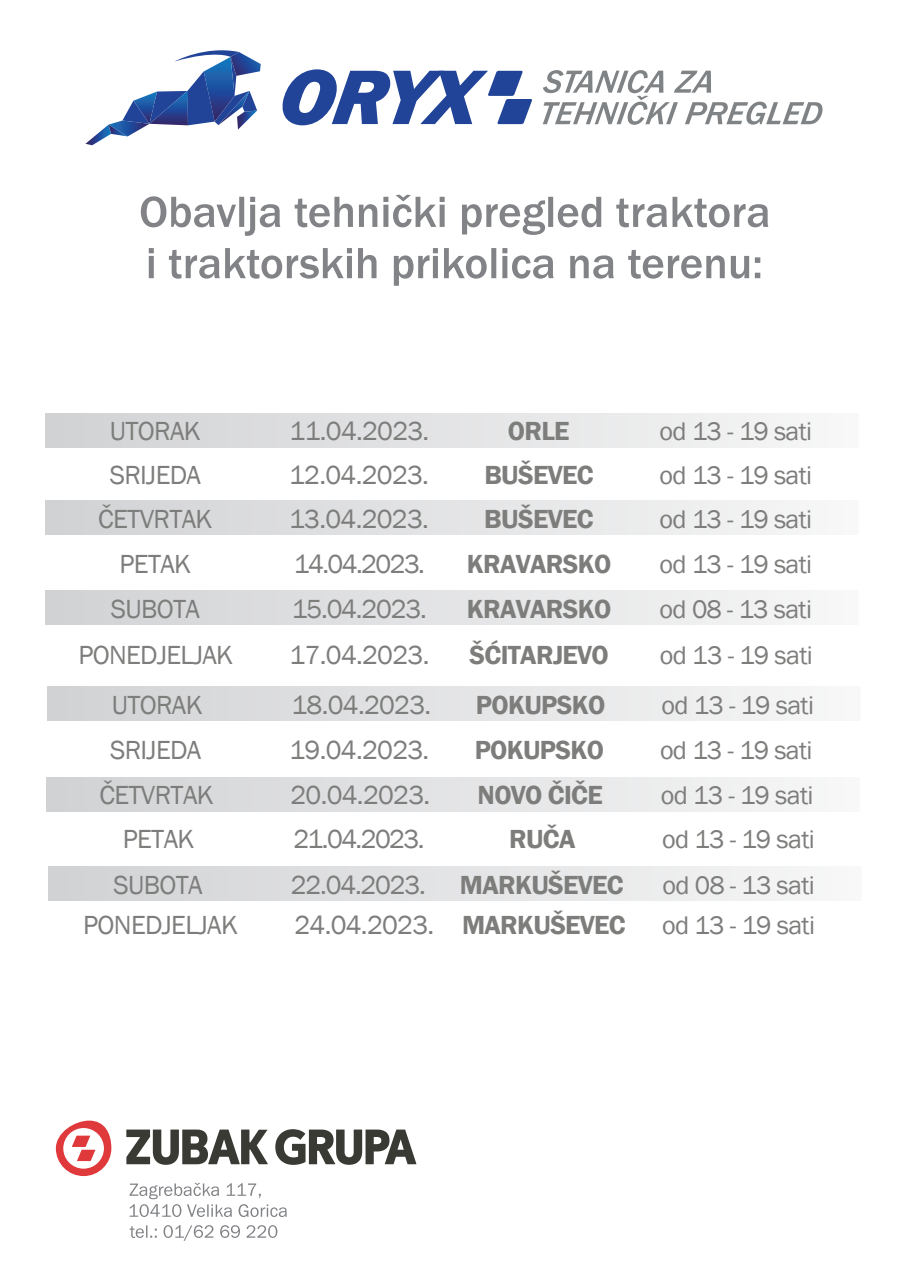
<style>
.page{position:relative;width:908px;height:1274px;background:#fff}
.page>*{position:absolute;margin:0;border:0;box-sizing:border-box;transform-origin:0 0}
.t1{font:26.94px "Franklin Gothic";letter-spacing:-.025em;color:#7d7d7c}
.t2{font:600 26.94px "Franklin Gothic";letter-spacing:-.025em;color:#7d7d7c}
.t3{font:26.19px "Franklin Gothic";letter-spacing:-.025em;color:#7d7d7c}
.s1{font-weight:600}
</style>
<div class="page">
<svg style="left:85px;top:50px;width:176px;height:95px"></svg>
<svg style="left:543px;top:70px;width:279px;height:55px"></svg>
<svg style="left:282px;top:69px;width:250px;height:56px"></svg>
<div style="left:48px;top:866px;width:813px;height:35px;background:linear-gradient(to right,#d1d2d4,#f6f7f7)"></div>
<div style="left:46px;top:777px;width:813px;height:34px;background:linear-gradient(to right,#d1d2d4,#f6f7f7)"></div>
<div style="left:47px;top:686px;width:813px;height:35px;background:linear-gradient(to right,#d1d2d4,#f6f7f7)"></div>
<div style="left:45px;top:590px;width:813px;height:35px;background:linear-gradient(to right,#d1d2d4,#f6f7f7)"></div>
<div style="left:45px;top:501px;width:813px;height:34px;background:linear-gradient(to right,#d1d2d4,#f6f7f7)"></div>
<div style="left:45px;top:413px;width:813px;height:35px;background:linear-gradient(to right,#d1d2d4,#f6f7f7)"></div>
<svg style="left:129px;top:1225px;width:148px;height:16px"></svg>
<svg style="left:129px;top:1183px;width:157px;height:34px"></svg>
<svg style="left:56px;top:1120px;width:55px;height:56px"></svg>
<svg style="left:126px;top:1129px;width:142px;height:36px"></svg>
<svg style="left:275px;top:1129px;width:141px;height:36px"></svg>
<svg style="left:149px;top:248px;width:611px;height:38px"></svg>
<svg style="left:141px;top:195px;width:627px;height:41px"></svg>
<p class="t1" style="left:110px;top:414px;width:92px">UTORAK</p>
<p class="t1" style="left:289px;top:414px;width:141px">11.04.2023.</p>
<p class="t2" style="left:507px;top:414px;width:63px">ORLE</p>
<p class="t3" style="left:659px;top:415px;width:154px">od 13 - 19 sati</p>
<p class="t1" style="left:110px;top:458px;width:93px">SRIJEDA</p>
<p class="t1" style="left:289px;top:458px;width:141px">12.04.2023.</p>
<p class="t2" style="left:484px;top:458px;width:111px">BUŠEVEC</p>
<p class="t3" style="left:659px;top:459px;width:154px">od 13 - 19 sati</p>
<p class="t1" style="left:98px;top:502px;width:116px">ČETVRTAK</p>
<p class="t1" style="left:289px;top:502px;width:141px">13.04.2023.</p>
<p class="t2" style="left:484px;top:502px;width:111px">BUŠEVEC</p>
<p class="t3" style="left:659px;top:503px;width:154px">od 13 - 19 sati</p>
<p class="t1" style="left:119px;top:547px;width:73px">PETAK</p>
<p class="t1" style="left:294px;top:547px;width:133px">14.04.2023.</p>
<p class="t2" style="left:466px;top:547px;width:146px">KRAVARSKO</p>
<p class="t3" style="left:659px;top:548px;width:154px">od 13 - 19 sati</p>
<p class="t1" style="left:111px;top:592px;width:90px">SUBOTA</p>
<p class="t1" style="left:292px;top:592px;width:136px">15.04.2023.</p>
<p class="t2" style="left:466px;top:593px;width:146px">KRAVARSKO</p>
<p class="t3" style="left:659px;top:593px;width:154px">od 08 - 13 sati</p>
<p class="t1" style="left:78px;top:638px;width:156px">PONEDJELJAK</p>
<p class="t1" style="left:289px;top:638px;width:141px">17.04.2023.</p>
<p class="t2" style="left:469px;top:639px;width:141px">ŠĆITARJEVO</p>
<p class="t3" style="left:659px;top:639px;width:154px">od 13 - 19 sati</p>
<p class="t1" style="left:112px;top:688px;width:92px">UTORAK</p>
<p class="t1" style="left:291px;top:688px;width:141px">18.04.2023.</p>
<p class="t2" style="left:475px;top:688px;width:131px">POKUPSKO</p>
<p class="t3" style="left:661px;top:688px;width:154px">od 13 - 19 sati</p>
<p class="t1" style="left:110px;top:733px;width:93px">SRIJEDA</p>
<p class="t1" style="left:289px;top:733px;width:141px">19.04.2023.</p>
<p class="t2" style="left:474px;top:733px;width:131px">POKUPSKO</p>
<p class="t3" style="left:659px;top:734px;width:154px">od 13 - 19 sati</p>
<p class="t1" style="left:99px;top:778px;width:116px">ČETVRTAK</p>
<p class="t1" style="left:290px;top:778px;width:141px">20.04.2023.</p>
<p class="t2" style="left:477px;top:779px;width:127px">NOVO ČIČE</p>
<p class="t3" style="left:660px;top:779px;width:154px">od 13 - 19 sati</p>
<p class="t1" style="left:123px;top:823px;width:73px">PETAK</p>
<p class="t1" style="left:293px;top:823px;width:133px">21.04.2023.</p>
<p class="t2" style="left:509px;top:823px;width:68px">RUČA</p>
<p class="t3" style="left:662px;top:823px;width:154px">od 13 - 19 sati</p>
<p class="t1" style="left:114px;top:868px;width:90px">SUBOTA</p>
<p class="t1" style="left:291px;top:868px;width:136px">22.04.2023.</p>
<p class="t2" style="left:459px;top:869px;width:165px">MARKUŠEVEC</p>
<p class="t3" style="left:662px;top:869px;width:154px">od 08 - 13 sati</p>
<p class="t1" style="left:83px;top:908px;width:156px">PONEDJELJAK</p>
<p class="t1" style="left:294px;top:908px;width:333px">24.04.2023. <span class="s1">MARKUŠEVEC</span></p>
<p class="t3" style="left:662px;top:909px;width:154px">od 13 - 19 sati</p>
</div>
